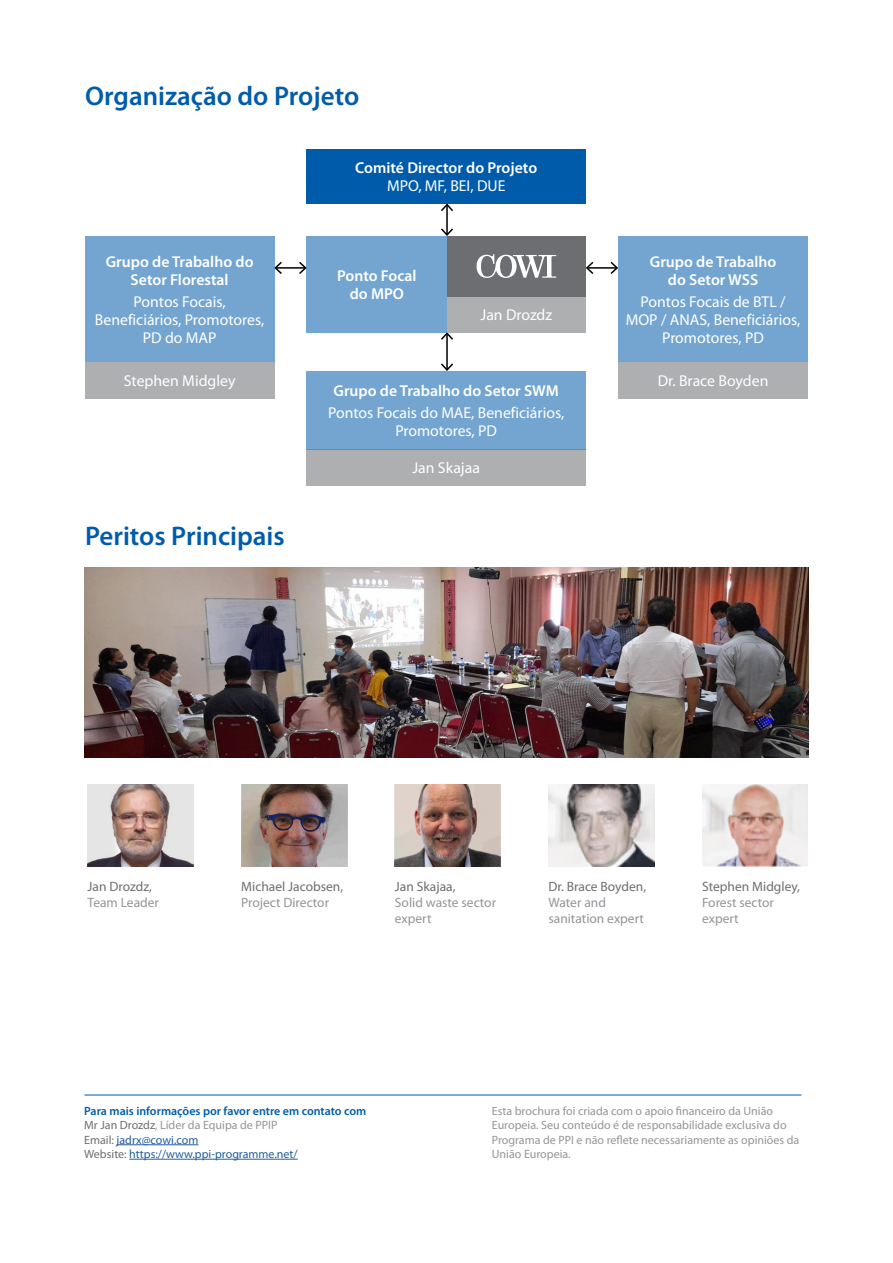
<style>
.page{position:relative;width:893px;height:1263px;background:#fff}
.page>*{position:absolute;margin:0;border:0;box-sizing:border-box;transform-origin:0 0}
.t1{font:600 27px "Myriad Pro";color:#005cab}
.t2{font:15.75px/18px "Myriad Pro";color:#fff;text-align:center}
.t3{font:600 15.75px/18px "Myriad Pro";color:#fff;text-align:center}
.t4{font:13.5px/16.2px "Myriad Pro";color:#939598}
.t5{font:13.5px "Myriad Pro";color:#6d6e71}
.t6{font:12px/14.4px "Myriad Pro";color:#939598}
.t7{font:600 12px/14.4px "Myriad Pro";color:#005cab}
.s1{font-weight:400;color:#6d6e71}
.s2{font-weight:400;color:#939598}
.s3{font-weight:400;color:#215e9e}
</style>
<div class="page">
<hr style="left:446px;top:205px;width:2px;height:30px;background:#000">
<svg style="left:441px;top:204px;width:12px;height:9px"></svg>
<svg style="left:441px;top:227px;width:12px;height:9px"></svg>
<hr style="left:446px;top:333px;width:2px;height:37px;background:#000">
<svg style="left:439px;top:332px;width:16px;height:9px"></svg>
<svg style="left:441px;top:362px;width:12px;height:9px"></svg>
<hr style="left:275px;top:267px;width:31px;height:2px;background:#000">
<svg style="left:297px;top:260px;width:10px;height:16px"></svg>
<svg style="left:274px;top:260px;width:9px;height:16px"></svg>
<hr style="left:587px;top:267px;width:30px;height:2px;background:#000">
<svg style="left:609px;top:261px;width:9px;height:13px"></svg>
<svg style="left:586px;top:261px;width:9px;height:13px"></svg>
<div style="left:307px;top:149px;width:279px;height:55px;background:#005cab"></div>
<div style="left:85px;top:236px;width:189px;height:126px;background:#73a5d0"></div>
<div style="left:618px;top:236px;width:190px;height:126px;background:#73a5d0"></div>
<div style="left:307px;top:371px;width:279px;height:78px;background:#73a5d0"></div>
<div style="left:85px;top:362px;width:189px;height:36px;background:#aeafb1"></div>
<div style="left:618px;top:362px;width:190px;height:36px;background:#aeafb1"></div>
<div style="left:447px;top:296px;width:139px;height:36px;background:#aeafb1"></div>
<div style="left:307px;top:449px;width:279px;height:36px;background:#aeafb1"></div>
<div style="left:307px;top:236px;width:140px;height:96px;background:#73a5d0"></div>
<div style="left:447px;top:236px;width:139px;height:60px;background:#6d6e71"></div>
<svg style="left:477px;top:254px;width:79px;height:24px"></svg>
<img style="left:85px;top:567px;width:723px;height:191px">
<hr style="left:117px;top:1144px;width:81px;height:1px;background:#215e9e">
<hr style="left:129px;top:1159px;width:169px;height:1px;background:#215e9e">
<hr style="left:85px;top:1095px;width:716px;height:1px;background:#005cab">
<img style="left:548px;top:785px;width:106px;height:82px">
<img style="left:395px;top:785px;width:106px;height:82px">
<img style="left:88px;top:785px;width:105px;height:82px">
<img style="left:241px;top:785px;width:106px;height:82px">
<img style="left:702px;top:785px;width:106px;height:82px">
<h1 class="t1" style="left:85px;top:79px;width:276px">Organização do Projeto</h1>
<p class="t3" style="left:106px;top:252px;width:149px">Grupo de Trabalho do<br>Setor Florestal</p>
<p class="t2" style="left:95px;top:292px;width:171px">Pontos Focais,<br>Beneficiários, Promotores,<br>PD do MAP</p>
<p class="t3" style="left:355px;top:158px;width:183px">Comité Director do Projeto</p>
<p class="t2" style="left:387px;top:177px;width:120px">MPO, MF, BEI, DUE</p>
<p class="t3" style="left:337px;top:266px;width:81px">Ponto Focal do MPO</p>
<p class="t2" style="left:480px;top:305px;width:73px">Jan Drozdz</p>
<p class="t3" style="left:650px;top:252px;width:128px">Grupo de Trabalho do Setor WSS</p>
<p class="t2" style="left:626px;top:292px;width:176px">Pontos Focais de BTL /<br>MOP / ANAS, Beneficiários,<br>Promotores, PD</p>
<p class="t2" style="left:124px;top:371px;width:113px">Stephen Midgley</p>
<p class="t2" style="left:658px;top:371px;width:112px">Dr. Brace Boyden</p>
<p class="t3" style="left:333px;top:381px;width:227px">Grupo de Trabalho do Setor SWM</p>
<p class="t2" style="left:328px;top:404px;width:238px">Pontos Focais do MAE, Beneficiários,<br>Promotores, PD</p>
<h1 class="t1" style="left:85px;top:519px;width:201px">Peritos Principais</h1>
<p class="t2" style="left:412px;top:459px;width:69px">Jan Skajaa</p>
<p class="t5" style="left:88px;top:878px;width:66px">Jan Drozdz,</p>
<p class="t4" style="left:88px;top:894px;width:73px">Team Leader</p>
<p class="t5" style="left:241px;top:878px;width:103px">Michael Jacobsen,</p>
<p class="t4" style="left:241px;top:894px;width:89px">Project Director</p>
<p class="t5" style="left:395px;top:878px;width:62px">Jan Skajaa,</p>
<p class="t4" style="left:395px;top:894px;width:103px">Solid waste sector expert</p>
<p class="t5" style="left:548px;top:878px;width:99px">Dr. Brace Boyden,</p>
<p class="t4" style="left:548px;top:894px;width:97px">Water and sanitation expert</p>
<p class="t5" style="left:702px;top:878px;width:99px">Stephen Midgley,</p>
<p class="t4" style="left:702px;top:894px;width:73px">Forest sector expert</p>
<p class="t7" style="left:84px;top:1103px;width:284px">Para mais informações por favor entre em contato com <span class="s1">Mr Jan Drozdz</span><span class="s2">, Líder da Equipa de PPIP<br></span><span class="s1">Email:</span> <span class="s3">jadrx@cowi.com<br></span><span class="s1">Website:</span> <span class="s3">https://www.ppi-programme.net/</span></p>
<p class="t6" style="left:492px;top:1103px;width:309px">Esta brochura foi criada com o apoio financeiro da União Europeia. Seu conteúdo é de responsabilidade exclusiva do Programa de PPI e não reflete necessariamente as opiniões da União Europeia.</p>
</div>
